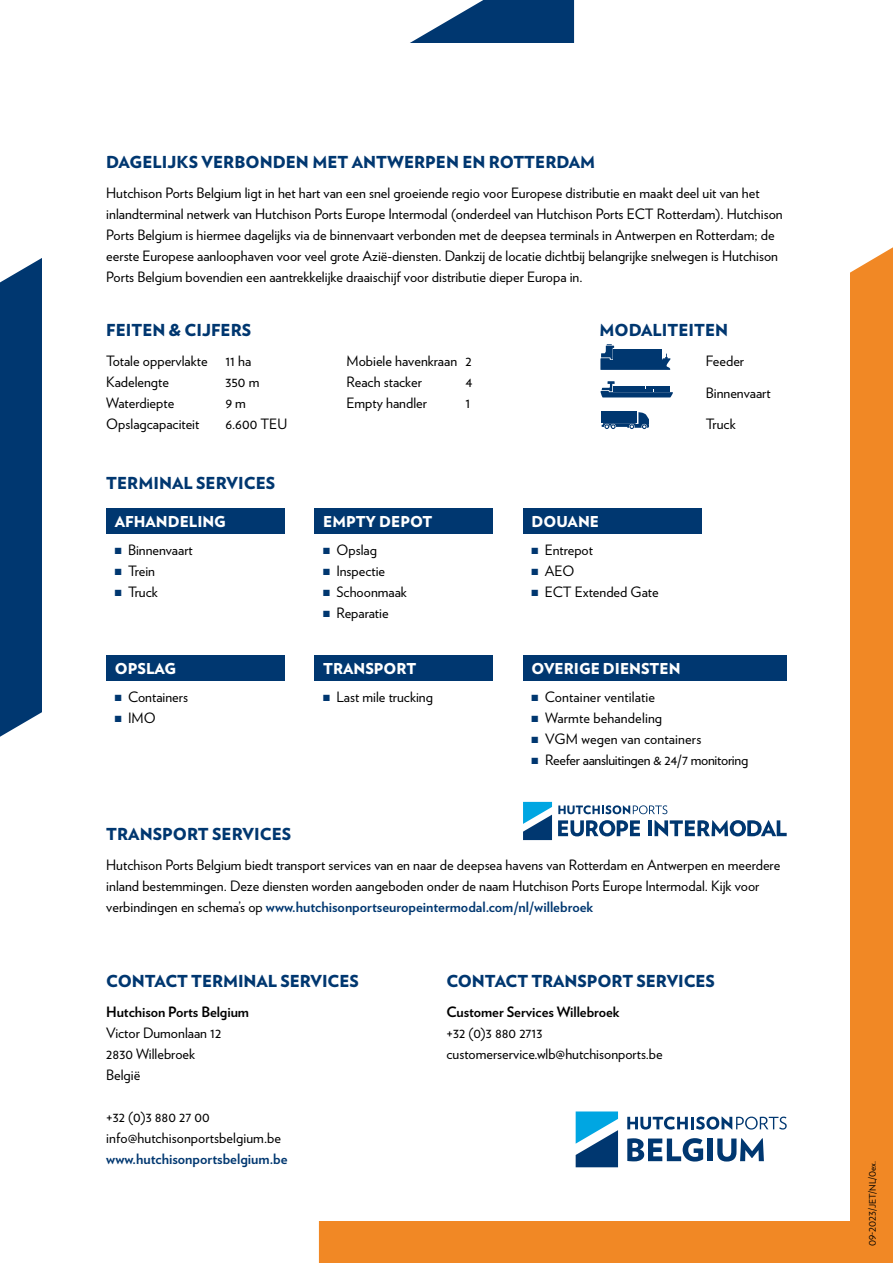
<style>
.page{position:relative;width:893px;height:1263px;background:#fff}
.page>*{position:absolute;margin:0;border:0;box-sizing:border-box;transform-origin:0 0}
.t1{font:900 16.5px "Verlag";color:#003770}
.t2{font:900 15px "Verlag";color:#fff}
.t3{font:14.25px/21px "Verlag";color:#000}
.t4{font:700 14.25px "Verlag";letter-spacing:-.005em;color:#000}
.t5{font:14.25px "Verlag";letter-spacing:-.02em;color:#000}
.t6{font:700 14.25px "Verlag";color:#003770}
.t7{font:9px "Verlag";color:#000}
.s1{color:#003770}
.s2{font-weight:700;color:#003770}
</style>
<div class="page">
<div style="left:319px;top:247px;width:574px;height:1016px;background:#f18825"></div>
<svg style="left:0;top:0;width:574px;height:737px"></svg>
<div style="left:43px;top:43px;width:807px;height:1177px;background:#fff"></div>
<svg style="left:627px;top:1116px;width:160px;height:13px"></svg>
<svg style="left:576px;top:1111px;width:42px;height:56px"></svg>
<svg style="left:627px;top:1138px;width:76px;height:23px"></svg>
<div style="left:707px;top:1138px;width:6px;height:23px;background:#003770"></div>
<svg style="left:717px;top:1138px;width:47px;height:23px"></svg>
<svg style="left:523px;top:802px;width:29px;height:38px"></svg>
<svg style="left:558px;top:805px;width:109px;height:9px"></svg>
<svg style="left:558px;top:820px;width:82px;height:16px"></svg>
<hr style="left:648px;top:820px;width:4px;height:16px;background:#003770">
<svg style="left:654px;top:820px;width:133px;height:16px"></svg>
<svg style="left:600px;top:381px;width:73px;height:16px"></svg>
<svg style="left:600px;top:344px;width:71px;height:26px"></svg>
<svg style="left:602px;top:412px;width:47px;height:17px"></svg>
<div style="left:601px;top:411px;width:36px;height:12px;background:#003770"></div>
<div style="left:523px;top:656px;width:264px;height:25px;background:#003770"></div>
<div style="left:315px;top:656px;width:178px;height:25px;background:#003770"></div>
<div style="left:523px;top:509px;width:179px;height:25px;background:#003770"></div>
<div style="left:106px;top:656px;width:179px;height:25px;background:#003770"></div>
<div style="left:315px;top:509px;width:178px;height:25px;background:#003770"></div>
<div style="left:106px;top:509px;width:179px;height:25px;background:#003770"></div>
<p class="t1" style="left:106px;top:148px;width:490px">DAGELIJKS VERBONDEN MET ANTWERPEN EN ROTTERDAM</p>
<p class="t3" style="left:106px;top:182px;width:678px">Hutchison Ports Belgium ligt in het hart van een snel groeiende regio voor Europese distributie en maakt deel uit van het inlandterminal netwerk van Hutchison Ports Europe Intermodal (onderdeel van Hutchison Ports ECT Rotterdam). Hutchison Ports Belgium is hiermee dagelijks via de binnenvaart verbonden met de deepsea terminals in Antwerpen en Rotterdam; de eerste Europese aanloophaven voor veel grote Azië-diensten. Dankzij de locatie dichtbij belangrijke snelwegen is Hutchison Ports Belgium bovendien een aantrekkelijke draaischijf voor distributie dieper Europa in.</p>
<p class="t1" style="left:106px;top:316px;width:146px">FEITEN &amp; CIJFERS</p>
<p class="t3" style="left:106px;top:350px;width:147px">Totale oppervlakte 11 ha<br>Kadelengte</p>
<p class="t3" style="left:225px;top:371px;width:35px">350 m</p>
<p class="t3" style="left:106px;top:392px;width:69px">Waterdiepte</p>
<p class="t3" style="left:225px;top:392px;width:22px">9 m</p>
<p class="t3" style="left:106px;top:413px;width:95px">Opslagcapaciteit</p>
<p class="t3" style="left:225px;top:413px;width:63px">6.600 TEU</p>
<p class="t3" style="left:347px;top:350px;width:127px">Mobiele havenkraan 2<br>Reach stacker</p>
<p class="t3" style="left:466px;top:371px;width:8px">4</p>
<p class="t3" style="left:347px;top:392px;width:82px">Empty handler</p>
<p class="t3" style="left:466px;top:392px;width:6px">1</p>
<p class="t1" style="left:600px;top:316px;width:130px">MODALITEITEN</p>
<p class="t3" style="left:706px;top:350px;width:40px">Feeder</p>
<p class="t3" style="left:706px;top:381px;width:66px">Binnenvaart</p>
<p class="t3" style="left:706px;top:413px;width:31px">Truck</p>
<p class="t1" style="left:106px;top:469px;width:170px">TERMINAL SERVICES</p>
<p class="t2" style="left:115px;top:509px;width:113px">AFHANDELING</p>
<p class="t2" style="left:323px;top:509px;width:111px">EMPTY DEPOT</p>
<p class="t2" style="left:531px;top:509px;width:69px">DOUANE</p>
<p class="t3" style="left:115px;top:539px;width:80px"><span class="s1">■</span> Binnenvaart</p>
<p class="t3" style="left:115px;top:560px;width:42px"><span class="s1">■</span> Trein</p>
<p class="t3" style="left:115px;top:581px;width:45px"><span class="s1">■</span> Truck</p>
<p class="t3" style="left:323px;top:539px;width:55px"><span class="s1">■</span> Opslag</p>
<p class="t3" style="left:323px;top:560px;width:63px"><span class="s1">■</span> Inspectie</p>
<p class="t3" style="left:323px;top:581px;width:85px"><span class="s1">■</span> Schoonmaak</p>
<p class="t3" style="left:323px;top:602px;width:67px"><span class="s1">■</span> Reparatie</p>
<p class="t3" style="left:531px;top:539px;width:63px"><span class="s1">■</span> Entrepot</p>
<p class="t3" style="left:531px;top:560px;width:44px"><span class="s1">■</span> AEO</p>
<p class="t3" style="left:531px;top:581px;width:129px"><span class="s1">■</span> ECT Extended Gate</p>
<p class="t2" style="left:115px;top:656px;width:63px">OPSLAG</p>
<p class="t3" style="left:115px;top:686px;width:75px"><span class="s1">■</span> Containers</p>
<p class="t3" style="left:115px;top:707px;width:42px"><span class="s1">■</span> IMO</p>
<p class="t2" style="left:323px;top:656px;width:95px">TRANSPORT</p>
<p class="t3" style="left:323px;top:686px;width:111px"><span class="s1">■</span> Last mile trucking</p>
<p class="t2" style="left:531px;top:656px;width:151px">OVERIGE DIENSTEN</p>
<p class="t3" style="left:531px;top:686px;width:125px"><span class="s1">■</span> Container ventilatie</p>
<p class="t3" style="left:531px;top:707px;width:132px"><span class="s1">■</span> Warmte behandeling</p>
<p class="t3" style="left:531px;top:728px;width:171px"><span class="s1">■</span> VGM wegen van containers</p>
<p class="t5" style="left:531px;top:749px;width:218px"><span class="s1">■</span> Reefer aansluitingen &amp; 24/7 monitoring</p>
<p class="t1" style="left:106px;top:820px;width:186px">TRANSPORT SERVICES</p>
<p class="t3" style="left:106px;top:854px;width:675px">Hutchison Ports Belgium biedt transport services van en naar de deepsea havens van Rotterdam en Antwerpen en meerdere inland bestemmingen. Deze diensten worden aangeboden onder de naam Hutchison Ports Europe Intermodal. Kijk voor verbindingen en schema’s op <span class="s2">www.hutchisonportseuropeintermodal.com/nl/willebroek</span></p>
<p class="t1" style="left:106px;top:967px;width:254px">CONTACT TERMINAL SERVICES</p>
<p class="t4" style="left:106px;top:1001px;width:144px">Hutchison Ports Belgium</p>
<p class="t3" style="left:106px;top:1022px;width:117px">Victor Dumonlaan 12<br>2830 Willebroek<br>België</p>
<p class="t3" style="left:106px;top:1106px;width:176px">+32 (0)3 880 27 00 info@hutchisonportsbelgium.be</p>
<p class="t6" style="left:106px;top:1148px;width:183px">www.hutchisonportsbelgium.be</p>
<p class="t1" style="left:446px;top:967px;width:270px">CONTACT TRANSPORT SERVICES</p>
<p class="t4" style="left:446px;top:1001px;width:175px">Customer Services Willebroek</p>
<p class="t3" style="left:446px;top:1022px;width:218px">+32 (0)3 880 2713 customerservice.wlb@hutchisonports.be</p>
<p class="t7" style="left:866px;top:1246px;width:87px;rotate:-90deg">09-2023/JET/NL/0ex.</p>
</div>
